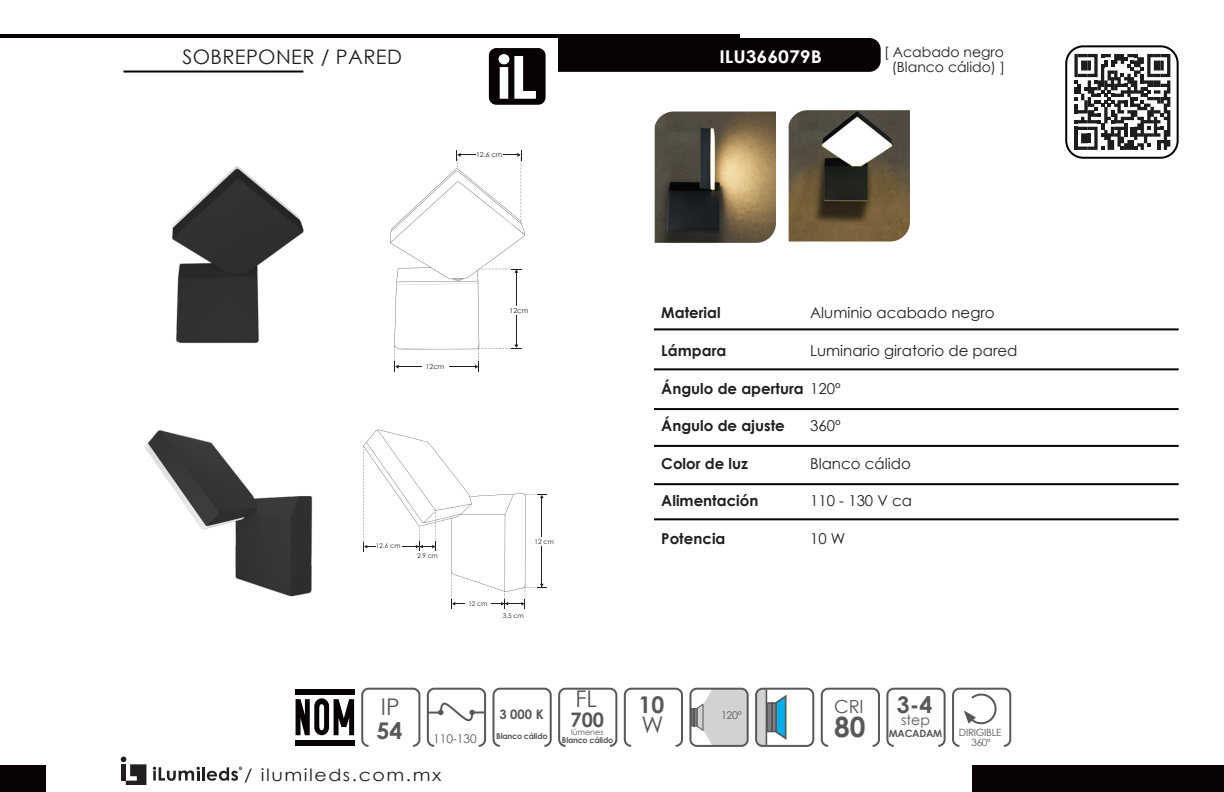
<style>
.page{position:relative;width:1224px;height:792px;background:#fff}
.page>*{position:absolute;margin:0;border:0;box-sizing:border-box;transform-origin:0 0}
.t1{font:700 28px "Century Gothic";color:#57585a}
.t2{font:700 23px "Century Gothic";color:#57585a}
.t3{font:23px "Century Gothic";color:#57585a}
.t4{font:20px "Century Gothic";letter-spacing:.02em;color:#231f20}
.t5{font:700 20px "Century Gothic";color:#57585a}
.t6{font:18px "Century Gothic";color:#57585a}
.t7{font:700 17.6px "Century Gothic";color:#fff;scale:1.1 1}
.t8{font:17px "Century Gothic";letter-spacing:.08em;color:#231f20;scale:1.12 1}
.t9{font:700 15px "Century Gothic";color:#231f20}
.t10{font:15px "Century Gothic";color:#231f20}
.t11{font:14px "Century Gothic";color:#231f20}
.t12{font:14px "Century Gothic";color:#57585a}
.t13{font:700 13px "Century Gothic";color:#57585a}
.t14{font:12px "Century Gothic";color:#57585a}
.t15{font:10.6px "Century Gothic";color:#57585a}
.t16{font:10px "Century Gothic";letter-spacing:-.025em;color:#57585a}
.t17{font:700 10px "Century Gothic";letter-spacing:-.025em;color:#57585a}
.t18{font:700 8px "Century Gothic";letter-spacing:-.025em;color:#57585a}
.t19{font:8px "Century Gothic";color:#57585a}
.t20{font:6.8px "Century Gothic";color:#231f20}
.t21{font:6.4px "Century Gothic";color:#231f20}
.s1{font-weight:400}
</style>
<div class="page">
<div style="left:1065px;top:45px;width:114px;height:114px;border:2px solid #080302;border-radius:17px"></div>
<hr style="left:0;top:34px;width:739px;height:4px;background:#080302">
<div style="left:558px;top:38px;width:323px;height:34px;background:#080302"></div>
<hr style="left:123px;top:71px;width:180px;height:2px;background:#080302">
<div style="left:0;top:765px;width:45px;height:27px;background:#080302"></div>
<div style="left:972px;top:765px;width:252px;height:27px;background:#080302"></div>
<hr style="left:202px;top:767px;width:3px;height:14px;background:#231f20">
<svg style="left:207px;top:767px;width:35px;height:14px"></svg>
<svg style="left:153px;top:767px;width:47px;height:14px"></svg>
<svg style="left:121px;top:757px;width:25px;height:28px"></svg>
<div style="left:121px;top:764px;width:5px;height:17px;background:#231f20"></div>
<div style="left:489px;top:48px;width:57px;height:57px;background:#080302;border-radius:7px"></div>
<svg style="left:499px;top:54px;width:37px;height:45px"></svg>
<hr style="left:654px;top:328px;width:525px;height:2px;background:#080302">
<hr style="left:654px;top:368px;width:525px;height:2px;background:#080302">
<hr style="left:654px;top:408px;width:525px;height:2px;background:#080302">
<hr style="left:654px;top:445px;width:525px;height:2px;background:#080302">
<hr style="left:654px;top:483px;width:525px;height:2px;background:#080302">
<hr style="left:654px;top:518px;width:525px;height:2px;background:#080302">
<img style="left:172px;top:166px;width:132px;height:178px">
<img style="left:145px;top:430px;width:168px;height:167px">
<svg style="left:390px;top:150px;width:135px;height:222px"></svg>
<svg style="left:363px;top:429px;width:183px;height:179px"></svg>
<hr style="left:505px;top:514px;width:1px;height:77px;background:#231f20">
<div style="left:624px;top:688px;width:59px;height:59px;border:2px solid #57585a;border-radius:6px"></div>
<div style="left:361px;top:688px;width:59px;height:59px;border:2px solid #57585a;border-radius:6px"></div>
<div style="left:427px;top:688px;width:59px;height:59px;border:2px solid #57585a;border-radius:6px"></div>
<svg style="left:426px;top:702px;width:60px;height:20px"></svg>
<div style="left:886px;top:688px;width:60px;height:59px;border:2px solid #57585a;border-radius:6px"></div>
<div style="left:821px;top:688px;width:59px;height:59px;border:2px solid #57585a;border-radius:6px"></div>
<div style="left:558px;top:688px;width:59px;height:59px;border:2px solid #57585a;border-radius:6px"></div>
<svg style="left:758px;top:691px;width:29px;height:53px"></svg>
<hr style="left:771px;top:702px;width:2px;height:30px;background:#57585a">
<div style="left:755px;top:688px;width:59px;height:59px;border:2px solid #57585a;border-radius:6px"></div>
<hr style="left:766px;top:689px;width:1px;height:56px;background:#57585a">
<svg style="left:692px;top:691px;width:54px;height:53px"></svg>
<div style="left:689px;top:688px;width:60px;height:59px;border:2px solid #57585a;border-radius:6px"></div>
<div style="left:296px;top:689px;width:59px;height:6px;background:#080302"></div>
<div style="left:296px;top:740px;width:59px;height:5px;background:#080302"></div>
<svg style="left:296px;top:698px;width:58px;height:37px"></svg>
<div style="left:952px;top:688px;width:59px;height:59px;border:2px solid #57585a;border-radius:6px"></div>
<svg style="left:964px;top:693px;width:33px;height:32px"></svg>
<div style="left:493px;top:688px;width:59px;height:59px;border:2px solid #57585a;border-radius:6px"></div>
<svg style="left:1074px;top:54px;width:96px;height:96px"></svg>
<img style="left:789px;top:110px;width:121px;height:132px">
<img style="left:655px;top:112px;width:121px;height:131px">
<p class="t4" style="left:182px;top:43px;width:221px">SOBREPONER / PARED</p>
<p class="t20" style="left:476px;top:151px;width:28px">12.6 cm</p>
<p class="t7" style="left:719px;top:43px;width:95px">ILU366079B</p>
<p class="t11" style="left:884px;top:42px;width:121px">[ Acabado negro</p>
<p class="t11" style="left:892px;top:57px;width:115px">(Blanco cálido) ]</p>
<p class="t20" style="left:426px;top:363px;width:20px">12cm</p>
<p class="t20" style="left:510px;top:306px;width:20px">12cm</p>
<p class="t21" style="left:376px;top:542px;width:26px">12.6 cm</p>
<p class="t21" style="left:417px;top:552px;width:23px">2.9 cm</p>
<p class="t21" style="left:535px;top:538px;width:21px">12 cm</p>
<p class="t21" style="left:468px;top:600px;width:21px">12 cm</p>
<p class="t21" style="left:503px;top:612px;width:23px">3.5 cm</p>
<p class="t10" style="left:810px;top:302px;width:186px">Aluminio acabado negro</p>
<p class="t10" style="left:810px;top:340px;width:209px">Luminario giratorio de pared</p>
<p class="t9" style="left:661px;top:302px;width:61px">Material</p>
<p class="t9" style="left:661px;top:339px;width:67px">Lámpara</p>
<p class="t9" style="left:661px;top:377px;width:181px">Ángulo de apertura <span class="s1">120º</span></p>
<p class="t9" style="left:661px;top:414px;width:125px">Ángulo de ajuste</p>
<p class="t9" style="left:661px;top:452px;width:88px">Color de luz</p>
<p class="t9" style="left:661px;top:490px;width:99px">Alimentación</p>
<p class="t9" style="left:661px;top:527px;width:66px">Potencia</p>
<p class="t10" style="left:810px;top:415px;width:32px">360º</p>
<p class="t10" style="left:810px;top:453px;width:102px">Blanco cálido</p>
<p class="t10" style="left:810px;top:490px;width:103px">110 - 130 V ca</p>
<p class="t10" style="left:810px;top:528px;width:37px">10 W</p>
<p class="t3" style="left:381px;top:690px;width:20px">IP</p>
<p class="t2" style="left:376px;top:713px;width:27px">54</p>
<p class="t14" style="left:433px;top:730px;width:45px">110-130</p>
<p class="t8" style="left:244px;top:763px;width:178px">/ ilumileds.com.mx</p>
<p class="t13" style="left:499px;top:704px;width:46px">3 000 K</p>
<p class="t18" style="left:496px;top:730px;width:53px">Blanco cálido</p>
<p class="t3" style="left:575px;top:683px;width:23px">FL</p>
<p class="t5" style="left:570px;top:705px;width:35px">700</p>
<p class="t19" style="left:571px;top:727px;width:34px">lúmenes</p>
<p class="t18" style="left:562px;top:734px;width:53px">Blanco cálido</p>
<p class="t2" style="left:639px;top:687px;width:27px">10</p>
<p class="t3" style="left:641px;top:709px;width:24px">W</p>
<p class="t15" style="left:721px;top:708px;width:22px">120º</p>
<p class="t6" style="left:834px;top:694px;width:31px">CRI</p>
<p class="t1" style="left:834px;top:705px;width:33px">80</p>
<p class="t2" style="left:897px;top:687px;width:37px">3-4</p>
<p class="t12" style="left:901px;top:710px;width:30px">step</p>
<p class="t17" style="left:889px;top:726px;width:55px">MACADAM</p>
<p class="t16" style="left:959px;top:725px;width:44px">DIRIGIBLE</p>
<p class="t16" style="left:971px;top:735px;width:21px">360º</p>
</div>
